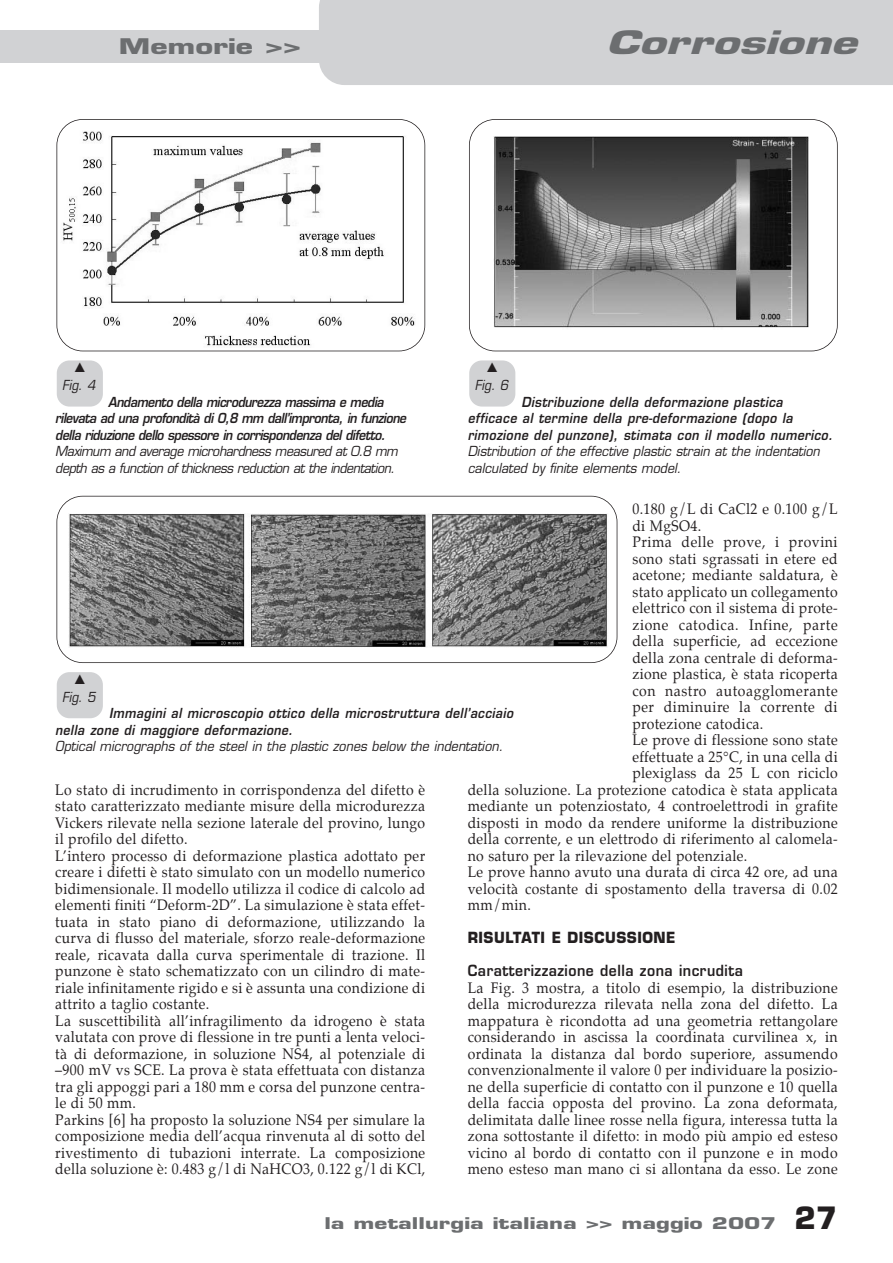
<style>
.page{position:relative;width:893px;height:1263px;background:#fff}
.page>*{position:absolute;margin:0;border:0;box-sizing:border-box;transform-origin:0 0}
.t1{font:italic 700 31.5px "Eurostile";color:#6c6e70;scale:1.43 1}
.t2{font:700 21px "Eurostile";color:#6c6e70;scale:1.43 1}
.t3{font:700 15.75px "Eurostile";color:#6c6e70;scale:1.43 1}
.t4{font:15px/16.5px "Palatino";letter-spacing:.025em;color:#231f20;scale:.93 1}
.t5{font:600 15px/33px "Eurostile";letter-spacing:.035em;color:#231f20;scale:.93 1}
.t6{font:15px "Palatino";letter-spacing:.045em;color:#231f20;scale:.93 1}
.t7{font:italic 600 13.5px/16.5px "Eurostile";letter-spacing:.035em;color:#231f20;scale:.9 1}
.t8{font:italic 13.5px/18px "Eurostile";color:#231f20;text-align:center;scale:.9 1}
.s1{font-weight:400}
.s2{font-weight:700}
.s3{font-size:30px;color:#231f20}
</style>
<div class="page">
<div style="left:319px;top:0;width:574px;height:85px;background:#d1d2d4"></div>
<div style="left:0;top:30px;width:383px;height:32px;background:#d1d2d4"></div>
<img style="left:69px;top:514px;width:539px;height:133px">
<div style="left:56px;top:496px;width:561px;height:167px;border:2px solid #231f20;border-radius:26px"></div>
<div style="left:57px;top:672px;width:46px;height:46px;background:#d1d2d4;border-radius:13px"></div>
<img style="left:494px;top:137px;width:315px;height:191px">
<div style="left:469px;top:119px;width:369px;height:232px;border:2px solid #231f20;border-radius:26px"></div>
<div style="left:469px;top:360px;width:46px;height:47px;background:#d1d2d4;border-radius:13px"></div>
<img style="left:57px;top:123px;width:361px;height:227px">
<div style="left:56px;top:119px;width:369px;height:232px;border:2px solid #231f20;border-radius:26px"></div>
<div style="left:57px;top:360px;width:46px;height:47px;background:#d1d2d4;border-radius:13px"></div>
<p class="t2" style="left:119px;top:39px;width:129px">Memorie &gt;&gt;</p>
<p class="t1" style="left:606px;top:31px;width:183px">Corrosione</p>
<p class="t8" style="left:62px;top:360px;width:41px">▲<br>Fig. 4</p>
<p class="t7" style="left:55px;top:395px;width:394px;text-indent:53px">Andamento della microdurezza massima e media rilevata ad una profondità di 0,8 mm dall’impronta, in funzione della riduzione dello spessore in corrispondenza del difetto.<br><span class="s1">Maximum and average microhardness measured at 0.8 mm depth as a function of thickness reduction at the indentation.</span></p>
<p class="t8" style="left:475px;top:360px;width:41px">▲<br>Fig. 6</p>
<p class="t7" style="left:468px;top:395px;width:410px;text-indent:54px">Distribuzione della deformazione plastica efficace al termine della pre-deformazione (dopo la rimozione del punzone), stimata con il modello numerico.<br><span class="s1">Distribution of the effective plastic strain at the indentation calculated by finite elements model.</span></p>
<p class="t4" style="left:632px;top:502px;width:222px">0.180 g/L di CaCl2 e 0.100 g/L</p>
<p class="t4" style="left:632px;top:518px;width:76px">di MgSO4.</p>
<p class="t4" style="left:632px;top:535px;width:222px">Prima delle prove, i provini</p>
<p class="t4" style="left:632px;top:551px;width:222px">sono stati sgrassati in etere ed</p>
<p class="t4" style="left:632px;top:568px;width:222px">acetone; mediante saldatura, è</p>
<p class="t4" style="left:632px;top:584px;width:222px">stato applicato un collegamento</p>
<p class="t4" style="left:632px;top:601px;width:222px">elettrico con il sistema di prote-</p>
<p class="t6" style="left:632px;top:617px;width:222px">zione catodica. Infine, parte</p>
<p class="t4" style="left:632px;top:634px;width:222px">della superficie, ad eccezione</p>
<p class="t4" style="left:632px;top:650px;width:222px">della zona centrale di deforma-</p>
<p class="t4" style="left:632px;top:667px;width:222px">zione plastica, è stata ricoperta</p>
<p class="t6" style="left:632px;top:683px;width:222px">con nastro autoagglomerante</p>
<p class="t4" style="left:632px;top:700px;width:222px">per diminuire la corrente di</p>
<p class="t4" style="left:632px;top:716px;width:142px">protezione catodica.</p>
<p class="t4" style="left:632px;top:733px;width:222px">Le prove di flessione sono state</p>
<p class="t4" style="left:632px;top:749px;width:222px">effettuate a 25°C, in una cella di</p>
<p class="t4" style="left:632px;top:766px;width:222px">plexiglass da 25 L con riciclo</p>
<p class="t4" style="left:468px;top:782px;width:399px">della soluzione. La protezione catodica è stata applicata</p>
<p class="t4" style="left:468px;top:799px;width:399px">mediante un potenziostato, 4 controelettrodi in grafite</p>
<p class="t4" style="left:468px;top:815px;width:399px">disposti in modo da rendere uniforme la distribuzione</p>
<p class="t4" style="left:468px;top:832px;width:399px">della corrente, e un elettrodo di riferimento al calomela-</p>
<p class="t4" style="left:468px;top:848px;width:302px">no saturo per la rilevazione del potenziale.</p>
<p class="t4" style="left:468px;top:865px;width:399px">Le prove hanno avuto una durata di circa 42 ore, ad una</p>
<p class="t4" style="left:468px;top:881px;width:399px">velocità costante di spostamento della traversa di 0.02</p>
<p class="t4" style="left:468px;top:898px;width:69px">mm/min.</p>
<p class="t5" style="left:468px;top:923px;width:297px"><span class="s2">RISULTATI E DISCUSSIONE<br></span>Caratterizzazione della zona incrudita</p>
<p class="t4" style="left:468px;top:980px;width:399px;text-align:justify">La Fig. 3 mostra, a titolo di esempio, la distribuzione della microdurezza rilevata nella zona del difetto. La mappatura è ricondotta ad una geometria rettangolare considerando in ascissa la coordinata curvilinea x, in ordinata la distanza dal bordo superiore, assumendo convenzionalmente il valore 0 per individuare la posizio&shy;ne della superficie di contatto con il punzone e 10 quella della faccia opposta del provino. La zona deformata, delimitata dalle linee rosse nella figura, interessa tutta la zona sottostante il difetto: in modo più ampio ed esteso vicino al bordo di contatto con il punzone e in modo meno esteso man mano ci si allontana da esso. Le zone</p>
<p class="t8" style="left:62px;top:671px;width:41px">▲<br>Fig. 5</p>
<p class="t7" style="left:55px;top:706px;width:513px;text-indent:54px">Immagini al microscopio ottico della microstruttura dell’acciaio nella zone di maggiore deformazione.<br><span class="s1">Optical micrographs of the steel in the plastic zones below the indentation.</span></p>
<p class="t4" style="left:55px;top:782px;width:399px">Lo stato di incrudimento in corrispondenza del difetto è stato caratterizzato mediante misure della microdurezza Vickers rilevate nella sezione laterale del provino, lungo il profilo del difetto.<br>L’intero processo di deformazione plastica adottato per creare i difetti è stato simulato con un modello numerico bidimensionale. Il modello utilizza il codice di calcolo ad elementi finiti “Deform-2D”. La simulazione è stata effet&shy;tuata in stato piano di deformazione, utilizzando la curva di flusso del materiale, sforzo reale-deformazione reale, ricavata dalla curva sperimentale di trazione. Il punzone è stato schematizzato con un cilindro di mate&shy;riale infinitamente rigido e si è assunta una condizione di attrito a taglio costante.<br>La suscettibilità all’infragilimento da idrogeno è stata valutata con prove di flessione in tre punti a lenta veloci&shy;tà di deformazione, in soluzione NS4, al potenziale di –900 mV vs SCE. La prova è stata effettuata con distanza tra gli appoggi pari a 180 mm e corsa del punzone centra&shy;le di 50 mm.<br>Parkins [6] ha proposto la soluzione NS4 per simulare la composizione media dell’acqua rinvenuta al di sotto del rivestimento di tubazioni interrate. La composizione della soluzione è: 0.483 g/l di NaHCO3, 0.122 g/l di KCl,</p>
<p class="t3" style="left:324px;top:1217px;width:360px">la metallurgia italiana &gt;&gt; maggio 2007 <span class="s3">27</span></p>
</div>
